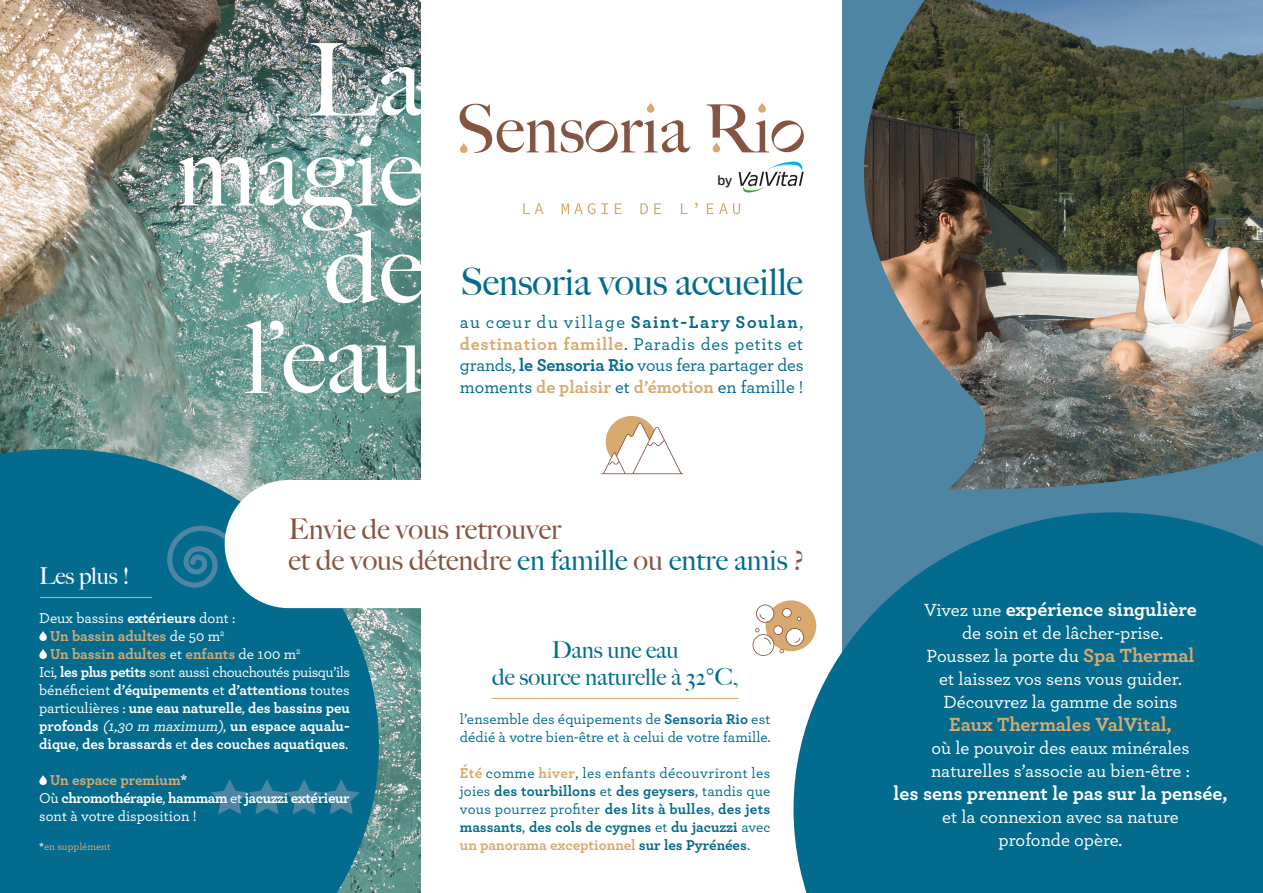
<style>
.page{position:relative;width:1263px;height:893px;background:#fff}
.page>*{position:absolute;margin:0;border:0;box-sizing:border-box;transform-origin:0 0}
.t1{font:500 100.5px/92.6px "Big Caslon";color:#fff;text-align:right}
.t2{font:500 37.5px "Big Caslon";letter-spacing:-.005em;color:#036b8e}
.t3{font:500 28.5px/31.5px "Big Caslon";color:#855542}
.t4{font:500 23.25px/27px "Big Caslon";letter-spacing:-.005em;color:#036b8e;text-align:center}
.t5{font:500 23.25px "Big Caslon";letter-spacing:-.005em;color:#fff}
.t6{font:700 19.95px "Archer";color:#fff}
.t7{font:700 19.95px "Archer";letter-spacing:-.005em;color:#d8a96f}
.t8{font:500 18.45px "Archer";color:#fff}
.t9{font:500 18px/21.6px "Archer";letter-spacing:-.005em;color:#036b8e;text-align:justify}
.t10{font:700 15px/18px "Archer";color:#036b8e;text-align:justify}
.t11{font:700 15px "Archer";letter-spacing:-.005em;color:#fff}
.t12{font:500 15px/18px "Archer";color:#036b8e}
.t13{font:700 15px "Archer";color:#d8a96f}
.t14{font:500 15px "Archer";letter-spacing:-.01em;color:#fff}
.t15{font:500 15px "Archer";letter-spacing:-.03em;color:#fff}
.t16{font:700 15px "Archer";letter-spacing:-.025em;color:#fff}
.t17{font:italic 500 15px "Archer";color:#fff}
.t18{font:500 13.5px "Archivo";color:#1d1d1b}
.t19{font:500 10.5px "Archer";color:#d8a96f}
.t20{font:500 8.7px "Archer";color:#fff}
.s1{font-weight:700}
.s2{font-weight:700;color:#d8a96f}
.s3{color:#036b8e}
.s4{font-weight:500;color:#fff}
.s5{font-weight:500}
.s6{font-weight:700;font-style:normal}
.s7{color:#fff}
.s8{font-weight:700;color:#fff}
.s9{color:#d8a96f}
.s10{font-weight:500;font-size:18.45px}
.s11{font-weight:700;font-size:19.95px;color:#d8a96f}
</style>
<div class="page">
<img style="left:379px;top:608px;width:42px;height:285px">
<img style="left:0;top:0;width:421px;height:480px">
<svg style="left:0;top:449px;width:379px;height:444px;background:#0d6f8f"></svg>
<svg style="left:165px;top:523px;width:79px;height:67px;background:#197394"></svg>
<div style="left:225px;top:480px;width:578px;height:128px;background:#fff;border-radius:64px"></div>
<img style="left:842px;top:0;width:421px;height:496px">
<svg style="left:752px;top:604px;width:41px;height:52px"></svg>
<svg style="left:793px;top:512px;width:470px;height:381px;background:#167495"></svg>
<hr style="left:491px;top:698px;width:248px;height:1px;background:#d8a96f">
<div style="left:606px;top:416px;width:51px;height:52px;background:#d8a96f;border-radius:50%"></div>
<svg style="left:601px;top:422px;width:82px;height:52px"></svg>
<svg style="left:460px;top:104px;width:230px;height:49px"></svg>
<svg style="left:706px;top:104px;width:98px;height:48px"></svg>
<svg style="left:647px;top:102px;width:7px;height:11px"></svg>
<svg style="left:758px;top:102px;width:8px;height:11px"></svg>
<svg style="left:713px;top:142px;width:7px;height:10px"></svg>
<svg style="left:460px;top:143px;width:7px;height:10px"></svg>
<svg style="left:681px;top:203px;width:6px;height:11px"></svg>
<svg style="left:654px;top:203px;width:7px;height:11px"></svg>
<svg style="left:523px;top:203px;width:20px;height:11px"></svg>
<svg style="left:562px;top:203px;width:33px;height:11px"></svg>
<svg style="left:601px;top:203px;width:7px;height:11px"></svg>
<svg style="left:615px;top:203px;width:7px;height:11px"></svg>
<svg style="left:640px;top:203px;width:8px;height:11px"></svg>
<svg style="left:707px;top:203px;width:33px;height:11px"></svg>
<svg style="left:695px;top:203px;width:3px;height:5px"></svg>
<svg style="left:211px;top:779px;width:149px;height:35px;background:#227697"></svg>
<hr style="left:40px;top:597px;width:112px;height:1px;background:#d8a96f">
<svg style="left:39px;top:631px;width:8px;height:10px"></svg>
<svg style="left:39px;top:649px;width:8px;height:10px"></svg>
<svg style="left:39px;top:775px;width:8px;height:10px"></svg>
<svg style="left:739px;top:161px;width:65px;height:32px"></svg>
<p class="t5" style="left:39px;top:557px;width:92px">Les plus !</p>
<p class="t1" style="left:176px;top:30px;width:248px">La magie de l’eau</p>
<p class="t18" style="left:717px;top:171px;width:16px">by</p>
<p class="t2" style="left:460px;top:251px;width:344px">Sensoria vous accueille</p>
<p class="t9" style="left:460px;top:310px;width:345px">au cœur du village <span class="s1">Saint-Lary Soulan</span>, <span class="s2">destination famille</span>. Paradis des petits et grands, <span class="s1">le Sensoria Rio</span> vous fera partager des moments <span class="s2">de plaisir</span> et <span class="s2">d’émotion</span> en famille !</p>
<p class="t3" style="left:288px;top:512px;width:517px">Envie de vous retrouver<br>et de vous détendre <span class="s3">en famille</span> ou <span class="s3">entre amis</span> ?</p>
<p class="t14" style="left:39px;top:607px;width:198px">Deux bassins <span class="s1">extérieurs</span> dont :</p>
<p class="t13" style="left:50px;top:624px;width:172px">Un bassin adultes <span class="s4">de 50 m</span></p>
<p class="t20" style="left:220px;top:627px;width:6px">2</p>
<p class="t13" style="left:50px;top:642px;width:248px">Un bassin adultes <span class="s4">et</span> enfants <span class="s4">de 100 m</span></p>
<p class="t20" style="left:296px;top:645px;width:6px">2</p>
<p class="t15" style="left:39px;top:661px;width:312px">Ici, <span class="s1">les plus petits</span> sont aussi chouchoutés puisqu’ils</p>
<p class="t11" style="left:39px;top:678px;width:312px"><span class="s5">bénéficient</span> d’équipements <span class="s5">et</span> d’attentions <span class="s5">toutes</span></p>
<p class="t17" style="left:39px;top:715px;width:189px"><span class="s6">p r o fo n d s</span> (1,30 m maximum)</p>
<p class="t11" style="left:39px;top:696px;width:312px"><span class="s5">particulières :</span> une eau naturelle<span class="s5">,</span> des bassins peu</p>
<p class="t11" style="left:39px;top:732px;width:310px">dique<span class="s5">,</span> des brassards des couches aquatiques<span class="s5">.</span></p>
<p class="t11" style="left:223px;top:714px;width:128px"><span class="s5">,</span> un espace aqualu-</p>
<p class="t14" style="left:175px;top:733px;width:14px">et</p>
<p class="t13" style="left:50px;top:768px;width:139px">Un espace premium<span class="s7">*</span></p>
<p class="t14" style="left:39px;top:805px;width:159px">sont à votre disposition !</p>
<p class="t16" style="left:39px;top:786px;width:312px"><span class="s5">Où</span> chromothérapie<span class="s5">,</span> hammam <span class="s5">et</span> jacuzzi extérieur</p>
<p class="t19" style="left:39px;top:839px;width:73px"><span class="s8">*</span>en supplément</p>
<p class="t4" style="left:492px;top:635px;width:248px">Dans une eau<br>de source naturelle à 32°C,</p>
<p class="t12" style="left:460px;top:709px;width:312px">l’ensemble des équipements de <span class="s1">Sensoria Rio</span> est dédié à votre bien-être et à celui de votre famille.</p>
<p class="t10" style="left:460px;top:763px;width:312px"><span class="s9">Été</span> <span class="s5">comme</span> <span class="s9">hiver</span><span class="s5">, les enfants découvriront les joies</span> des tourbillons <span class="s5">et</span> des geysers<span class="s5">, tandis que vous pourrez profiter</span> des lits à bulles<span class="s5">,</span> des jets massants<span class="s5">,</span> des cols de cygnes <span class="s5">et</span> du jacuzzi <span class="s5">avec </span><span class="s9">un panorama exceptionnel</span> sur les Pyrénées<span class="s5">.</span></p>
<p class="t6" style="left:924px;top:593px;width:274px"><span class="s10">Vivez une</span> expérience singulière</p>
<p class="t8" style="left:962px;top:619px;width:203px">de soin et de lâcher-prise.</p>
<p class="t8" style="left:927px;top:642px;width:269px">Poussez la porte du <span class="s11">Spa Thermal</span></p>
<p class="t8" style="left:939px;top:665px;width:244px">et laissez vos sens vous guider.</p>
<p class="t8" style="left:943px;top:688px;width:236px">Découvrez la gamme de soins</p>
<p class="t7" style="left:949px;top:708px;width:224px">Eaux Thermales ValVital,</p>
<p class="t8" style="left:931px;top:734px;width:260px">où le pouvoir des eaux minérales</p>
<p class="t8" style="left:931px;top:758px;width:260px">naturelles s’associe au bien-être :</p>
<p class="t6" style="left:893px;top:778px;width:335px">les sens prennent le pas sur la pensée,</p>
<p class="t8" style="left:942px;top:804px;width:238px">et la connexion avec sa nature</p>
<p class="t8" style="left:998px;top:827px;width:125px">profonde opère.</p>
</div>
